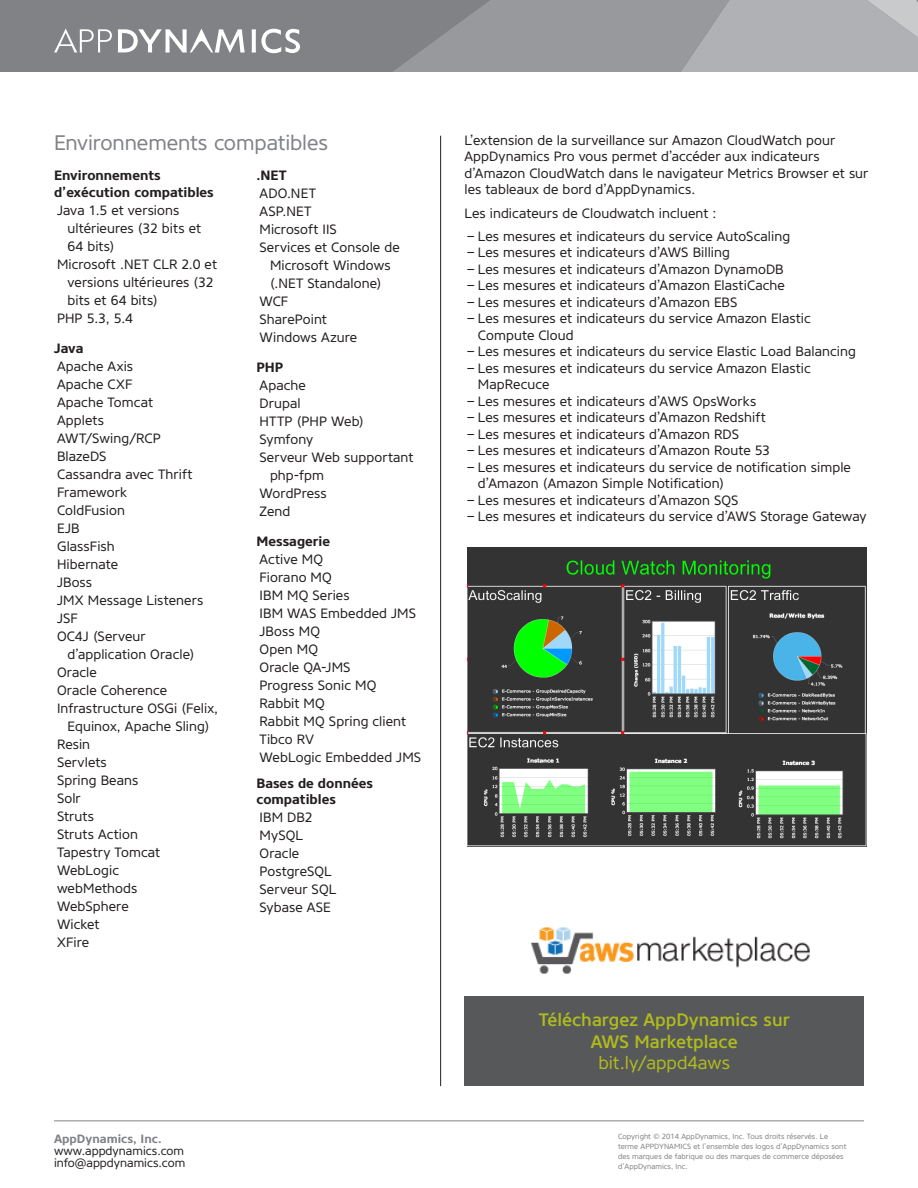
<style>
.page{position:relative;width:918px;height:1188px;background:#fff}
.page>*{position:absolute;margin:0;border:0;box-sizing:border-box;transform-origin:0 0}
.L2_Body{font:21px "Core Sans NR45";letter-spacing:-.005em;color:#808285}
.Callout{font:500 18px/21.6px "Core Sans NR55";color:#b0bb1d;text-align:center}
.L4_Body__text_-_bull{font:13.5px/18px "Core Sans NR45";letter-spacing:.005em;color:#231f20}
.L4_Body__text{font:13.5px/16.5px "Core Sans NR45";letter-spacing:.01em;color:#231f20}
.L3_Body__head{font:700 13.5px/16.5px "Core Sans NR65";color:#231f20}
.t1{font:12px/12px "Core Sans NR45";color:#231f20}
.t2{font:700 12px "Core Sans NR65";color:#808285}
.t3{font:7.5px/9.8px "Core Sans NR45";color:#808285}
.s1{font-family:"Core Sans NR45";font-weight:400}
</style>
<div class="page">
<hr style="left:54px;top:1120px;width:810px;height:1px;background:#808285">
<svg style="left:678px;top:0;width:240px;height:72px;background:#aeafb3"></svg>
<svg style="left:0;top:0;width:678px;height:72px;background:#898b8e"></svg>
<div style="left:464px;top:996px;width:400px;height:90px;background:#57585a"></div>
<hr style="left:440px;top:136px;width:1px;height:950px;background:#231f20">
<svg style="left:54px;top:28px;width:58px;height:24px"></svg>
<svg style="left:118px;top:29px;width:127px;height:24px"></svg>
<svg style="left:252px;top:29px;width:48px;height:24px"></svg>
<img style="left:467px;top:548px;width:400px;height:298px">
<img style="left:531px;top:927px;width:279px;height:46px">
<p class="L2_Body" style="left:54px;top:129px;width:276px">Environnements compatibles</p>
<p class="L4_Body__text" style="left:464px;top:132px;width:405px">L’extension de la surveillance sur Amazon CloudWatch pour AppDynamics Pro vous permet d’accéder aux indicateurs d’Amazon CloudWatch dans le navigateur Metrics Browser et sur les tableaux de bord d’AppDynamics.</p>
<p class="L4_Body__text" style="left:464px;top:205px;width:254px">Les indicateurs de Cloudwatch incluent :</p>
<p class="L4_Body__text_-_bull" style="left:467px;top:227px;width:324px">– Les mesures et indicateurs du service AutoScaling</p>
<p class="L4_Body__text_-_bull" style="left:467px;top:244px;width:264px">– Les mesures et indicateurs d’AWS Billing</p>
<p class="L4_Body__text_-_bull" style="left:467px;top:260px;width:318px">– Les mesures et indicateurs d’Amazon DynamoDB</p>
<p class="L4_Body__text_-_bull" style="left:467px;top:277px;width:319px">– Les mesures et indicateurs d’Amazon ElastiCache</p>
<p class="L4_Body__text_-_bull" style="left:467px;top:293px;width:271px">– Les mesures et indicateurs d’Amazon EBS</p>
<p class="L4_Body__text_-_bull" style="left:478px;top:310px;width:334px;line-height:16.5px;text-indent:-10px">– Les mesures et indicateurs du service Amazon Elastic<br>Compute Cloud</p>
<p class="L4_Body__text_-_bull" style="left:467px;top:343px;width:390px">– Les mesures et indicateurs du service Elastic Load Balancing</p>
<p class="L4_Body__text_-_bull" style="left:478px;top:360px;width:334px;line-height:16.5px;text-indent:-10px">– Les mesures et indicateurs du service Amazon Elastic<br>MapRecuce</p>
<p class="L4_Body__text_-_bull" style="left:467px;top:392px;width:290px">– Les mesures et indicateurs d’AWS OpsWorks</p>
<p class="L4_Body__text_-_bull" style="left:467px;top:409px;width:300px">– Les mesures et indicateurs d’Amazon Redshift</p>
<p class="L4_Body__text_-_bull" style="left:467px;top:425px;width:273px">– Les mesures et indicateurs d’Amazon RDS</p>
<p class="L4_Body__text_-_bull" style="left:467px;top:442px;width:304px">– Les mesures et indicateurs d’Amazon Route 53</p>
<p class="L4_Body__text_-_bull" style="left:478px;top:459px;width:375px;line-height:16.5px;text-indent:-10px">– Les mesures et indicateurs du service de notification simple d’Amazon (Amazon Simple Notification)</p>
<p class="L4_Body__text_-_bull" style="left:467px;top:491px;width:272px">– Les mesures et indicateurs d’Amazon SQS</p>
<p class="L4_Body__text_-_bull" style="left:467px;top:508px;width:401px">– Les mesures et indicateurs du service d’AWS Storage Gateway</p>
<p class="L3_Body__head" style="left:54px;top:168px;width:161px">Environnements d’exécution compatibles</p>
<p class="L4_Body__text_-_bull" style="left:68px;top:201px;width:135px;text-indent:-10px">Java 1.5 et versions ultérieures (32 bits et<br>64 bits)</p>
<p class="L4_Body__text_-_bull" style="left:68px;top:255px;width:151px;text-indent:-10px">Microsoft .NET CLR 2.0 et versions ultérieures (32 bits et 64 bits)</p>
<p class="L4_Body__text_-_bull" style="left:57px;top:309px;width:78px">PHP 5.3, 5.4</p>
<p class="L3_Body__head" style="left:54px;top:340px;width:31px">Java</p>
<p class="L4_Body__text_-_bull" style="left:57px;top:357px;width:78px">Apache Axis</p>
<p class="L4_Body__text_-_bull" style="left:57px;top:375px;width:77px">Apache CXF</p>
<p class="L4_Body__text_-_bull" style="left:57px;top:393px;width:98px">Apache Tomcat</p>
<p class="L4_Body__text_-_bull" style="left:57px;top:411px;width:49px">Applets</p>
<p class="L4_Body__text_-_bull" style="left:57px;top:429px;width:105px">AWT/Swing/RCP</p>
<p class="L4_Body__text_-_bull" style="left:57px;top:447px;width:51px">BlazeDS</p>
<p class="L4_Body__text_-_bull" style="left:57px;top:465px;width:137px">Cassandra avec Thrift</p>
<p class="L4_Body__text_-_bull" style="left:57px;top:483px;width:71px">Framework</p>
<p class="L4_Body__text_-_bull" style="left:57px;top:501px;width:69px">ColdFusion</p>
<p class="L4_Body__text_-_bull" style="left:57px;top:519px;width:24px">EJB</p>
<p class="L4_Body__text_-_bull" style="left:57px;top:537px;width:59px">GlassFish</p>
<p class="L4_Body__text_-_bull" style="left:57px;top:555px;width:63px">Hibernate</p>
<p class="L4_Body__text_-_bull" style="left:57px;top:573px;width:37px">JBoss</p>
<p class="L4_Body__text_-_bull" style="left:57px;top:591px;width:148px">JMX Message Listeners</p>
<p class="L4_Body__text_-_bull" style="left:57px;top:609px;width:22px">JSF</p>
<p class="L4_Body__text_-_bull" style="left:68px;top:627px;width:129px;text-indent:-10px">OC4J (Serveur d’application Oracle)</p>
<p class="L4_Body__text_-_bull" style="left:57px;top:663px;width:41px">Oracle</p>
<p class="L4_Body__text_-_bull" style="left:57px;top:681px;width:112px">Oracle Coherence</p>
<p class="L4_Body__text_-_bull" style="left:57px;top:699px;width:163px;text-align:center">Infrastructure OSGi (Felix,<br>Equinox, Apache Sling)</p>
<p class="L4_Body__text_-_bull" style="left:57px;top:735px;width:35px">Resin</p>
<p class="L4_Body__text_-_bull" style="left:57px;top:753px;width:51px">Servlets</p>
<p class="L4_Body__text_-_bull" style="left:57px;top:771px;width:83px">Spring Beans</p>
<p class="L4_Body__text_-_bull" style="left:57px;top:789px;width:25px">Solr</p>
<p class="L4_Body__text_-_bull" style="left:57px;top:807px;width:39px">Struts</p>
<p class="L4_Body__text_-_bull" style="left:57px;top:825px;width:83px">Struts Action</p>
<p class="L4_Body__text_-_bull" style="left:57px;top:843px;width:105px">Tapestry Tomcat</p>
<p class="L4_Body__text_-_bull" style="left:57px;top:861px;width:64px">WebLogic</p>
<p class="L4_Body__text_-_bull" style="left:57px;top:879px;width:82px">webMethods</p>
<p class="L4_Body__text_-_bull" style="left:57px;top:897px;width:73px">WebSphere</p>
<p class="L4_Body__text_-_bull" style="left:57px;top:915px;width:44px">Wicket</p>
<p class="L4_Body__text_-_bull" style="left:57px;top:933px;width:34px">XFire</p>
<p class="L3_Body__head" style="left:256px;top:168px;width:32px">.NET</p>
<p class="L4_Body__text_-_bull" style="left:260px;top:185px;width:58px">ADO.NET</p>
<p class="L4_Body__text_-_bull" style="left:260px;top:203px;width:53px">ASP.NET</p>
<p class="L4_Body__text_-_bull" style="left:260px;top:221px;width:79px">Microsoft IIS</p>
<p class="L4_Body__text_-_bull" style="left:260px;top:239px;width:142px;text-align:center">Services et Console de<br>Microsoft Windows (.NET Standalone)</p>
<p class="L4_Body__text_-_bull" style="left:260px;top:293px;width:30px">WCF</p>
<p class="L4_Body__text_-_bull" style="left:260px;top:311px;width:69px">SharePoint</p>
<p class="L4_Body__text_-_bull" style="left:260px;top:329px;width:99px">Windows Azure</p>
<p class="L3_Body__head" style="left:256px;top:360px;width:28px">PHP</p>
<p class="L4_Body__text_-_bull" style="left:260px;top:377px;width:48px">Apache</p>
<p class="L4_Body__text_-_bull" style="left:260px;top:395px;width:43px">Drupal</p>
<p class="L4_Body__text_-_bull" style="left:260px;top:413px;width:106px">HTTP (PHP Web)</p>
<p class="L4_Body__text_-_bull" style="left:260px;top:431px;width:55px">Symfony</p>
<p class="L4_Body__text_-_bull" style="left:270px;top:449px;width:145px;text-indent:-10px">Serveur Web supportant php-fpm</p>
<p class="L4_Body__text_-_bull" style="left:260px;top:485px;width:69px">WordPress</p>
<p class="L4_Body__text_-_bull" style="left:260px;top:503px;width:32px">Zend</p>
<p class="L3_Body__head" style="left:256px;top:534px;width:75px">Messagerie</p>
<p class="L4_Body__text_-_bull" style="left:260px;top:551px;width:65px">Active MQ</p>
<p class="L4_Body__text_-_bull" style="left:260px;top:569px;width:74px">Fiorano MQ</p>
<p class="L4_Body__text_-_bull" style="left:260px;top:587px;width:92px">IBM MQ Series</p>
<p class="L4_Body__text_-_bull" style="left:260px;top:605px;width:158px">IBM WAS Embedded JMS</p>
<p class="L4_Body__text_-_bull" style="left:260px;top:623px;width:62px">JBoss MQ</p>
<p class="L4_Body__text_-_bull" style="left:260px;top:641px;width:60px">Open MQ</p>
<p class="L4_Body__text_-_bull" style="left:260px;top:659px;width:93px">Oracle QA-JMS</p>
<p class="L4_Body__text_-_bull" style="left:260px;top:677px;width:118px">Progress Sonic MQ</p>
<p class="L4_Body__text_-_bull" style="left:260px;top:695px;width:67px">Rabbit MQ</p>
<p class="L4_Body__text_-_bull" style="left:260px;top:713px;width:148px">Rabbit MQ Spring client</p>
<p class="L4_Body__text_-_bull" style="left:260px;top:731px;width:56px">Tibco RV</p>
<p class="L4_Body__text_-_bull" style="left:260px;top:749px;width:163px">WebLogic Embedded JMS</p>
<p class="L3_Body__head" style="left:256px;top:775px;width:118px">Bases de données compatibles</p>
<p class="L4_Body__text_-_bull" style="left:260px;top:809px;width:55px">IBM DB2</p>
<p class="L4_Body__text_-_bull" style="left:260px;top:827px;width:45px">MySQL</p>
<p class="L4_Body__text_-_bull" style="left:260px;top:845px;width:41px">Oracle</p>
<p class="L4_Body__text_-_bull" style="left:260px;top:863px;width:74px">PostgreSQL</p>
<p class="L4_Body__text_-_bull" style="left:260px;top:881px;width:78px">Serveur SQL</p>
<p class="L4_Body__text_-_bull" style="left:260px;top:899px;width:73px">Sybase ASE</p>
<p class="t2" style="left:54px;top:1131px;width:109px">AppDynamics, Inc.</p>
<p class="t1" style="left:54px;top:1145px;width:133px">www.appdynamics.com info@appdynamics.com</p>
<p class="Callout" style="left:539px;top:1009px;width:253px">Téléchargez AppDynamics sur<br>AWS Marketplace <span class="s1">bit.ly/appd4aws</span></p>
<p class="t3" style="left:618px;top:1132px;width:230px">Copyright © 2014 AppDynamics, Inc. Tous droits réservés. Le terme APPDYNAMICS et l’ensemble des logos d’AppDynamics sont des marques de fabrique ou des marques de commerce déposées d’AppDynamics, Inc.</p>
</div>
